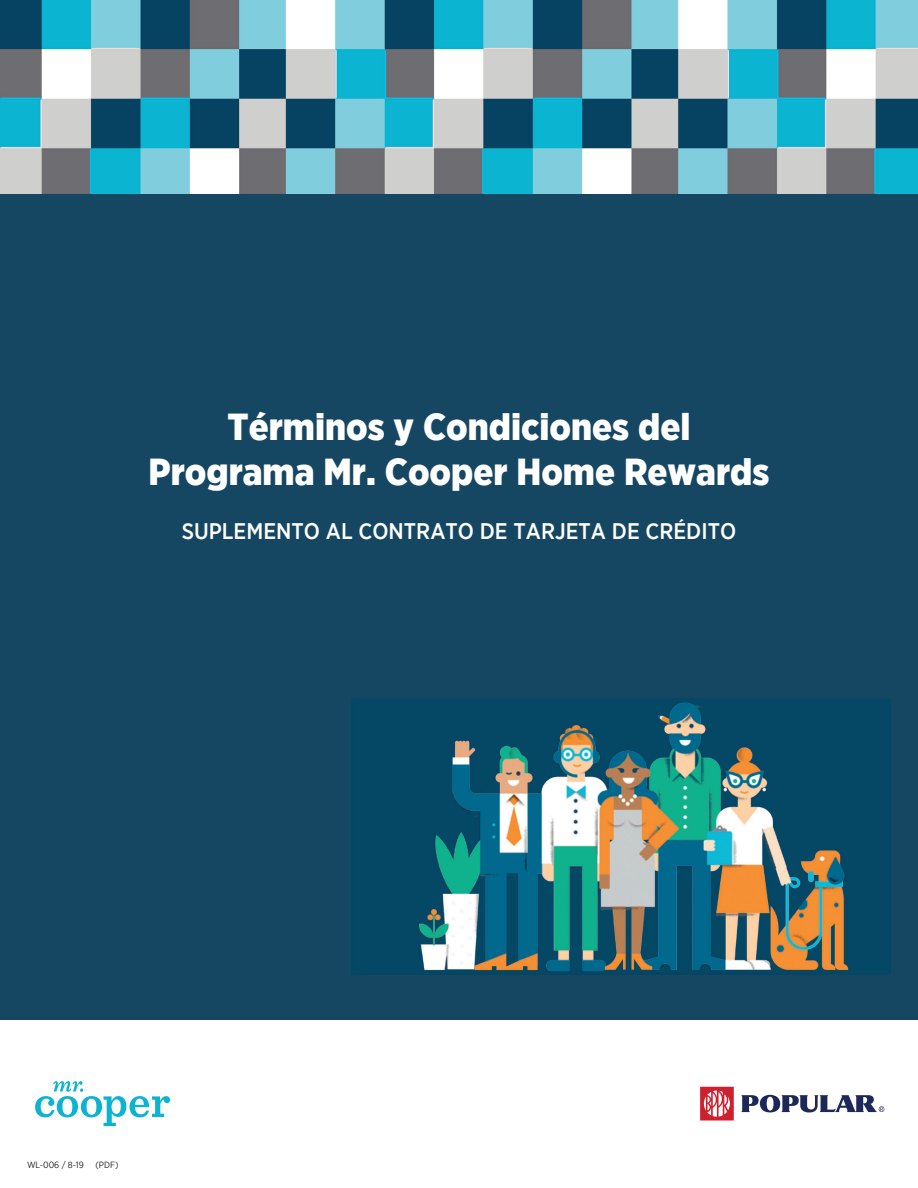
<style>
.page{position:relative;width:918px;height:1188px;background:#fff}
.page>*{position:absolute;margin:0;border:0;box-sizing:border-box;transform-origin:0 0}
.t1{font:900 37.5px/45px "Gotham Narrow";color:#fff;text-align:center}
.t2{font:500 22.5px "Gotham Narrow";color:#fff}
.t3{font:9px "Gotham Narrow";color:#231f20}
</style>
<div class="page">
<div style="left:0;top:0;width:918px;height:1019px;background:#154762"></div>
<svg style="left:741px;top:1095px;width:143px;height:18px"></svg>
<svg style="left:700px;top:1087px;width:34px;height:33px"></svg>
<img style="left:0;top:0;width:918px;height:193px">
<svg style="left:35px;top:1081px;width:135px;height:45px"></svg>
<img style="left:351px;top:698px;width:540px;height:276px">
<p class="t1" style="left:149px;top:403px;width:622px">Términos y Condiciones del<br>Programa Mr. Cooper Home Rewards</p>
<p class="t2" style="left:182px;top:516px;width:556px">SUPLEMENTO AL CONTRATO DE TARJETA DE CRÉDITO</p>
<p class="t3" style="left:27px;top:1159px;width:58px">WL-006 / 8-19</p>
<p class="t3" style="left:95px;top:1159px;width:24px">(PDF)</p>
</div>
